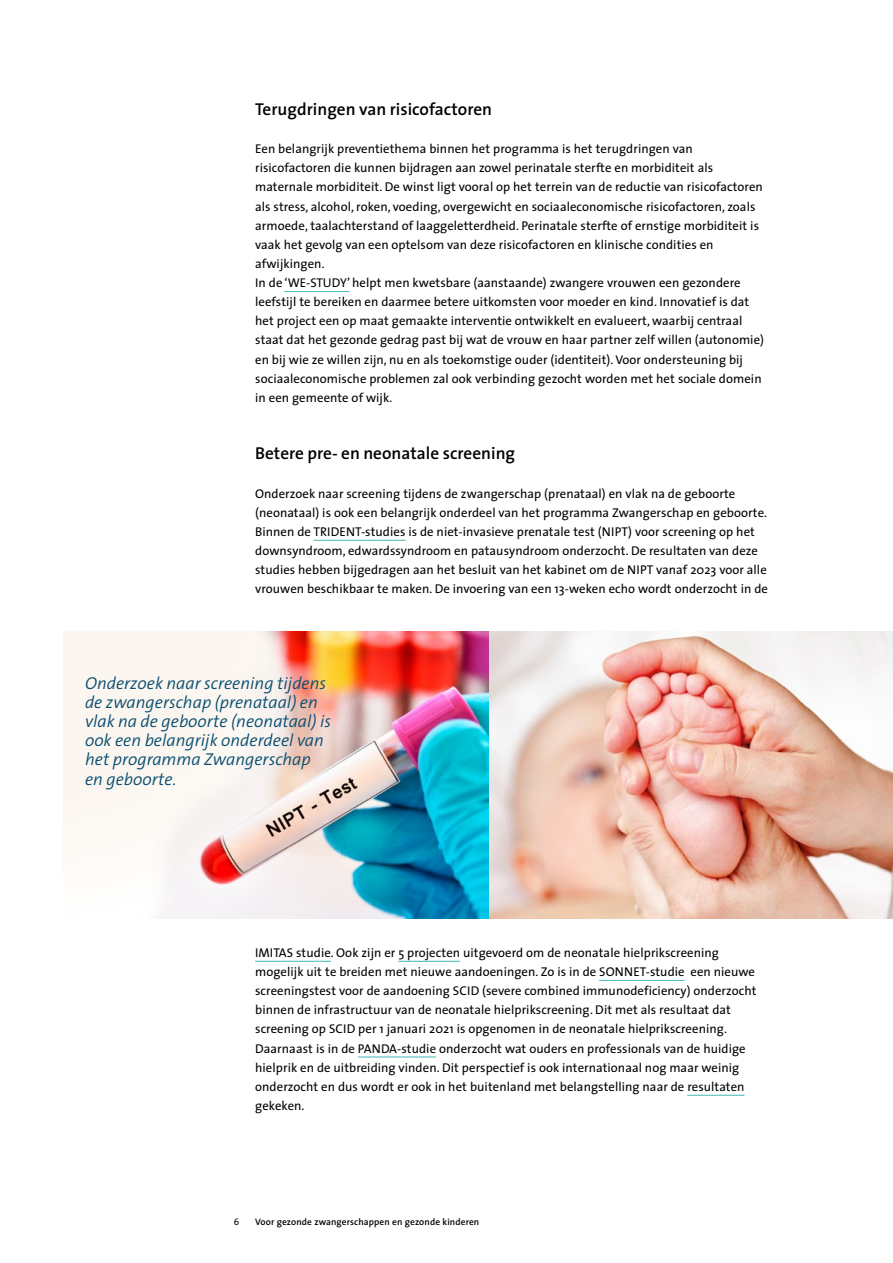
<style>
.page{position:relative;width:893px;height:1263px;background:#fff}
.page>*{position:absolute;margin:0;border:0;box-sizing:border-box;transform-origin:0 0}
.t1{font:italic 300 17.25px/19.2px "The Sans";color:#084d71}
.t2{font:600 17.25px "The Sans";color:#000}
.t3{font:12.75px/19.2px "The Sans";letter-spacing:.005em;color:#000}
.t4{font:600 9.3px "The Sans";letter-spacing:.01em;color:#000}
.t5{font:9.3px "The Sans";color:#000}
</style>
<div class="page">
<hr style="left:284px;top:291px;width:65px;height:1px;background:#59bebe">
<hr style="left:313px;top:540px;width:93px;height:1px;background:#59bebe">
<hr style="left:255px;top:961px;width:76px;height:1px;background:#59bebe">
<hr style="left:398px;top:961px;width:62px;height:1px;background:#59bebe">
<hr style="left:599px;top:980px;width:86px;height:1px;background:#59bebe">
<hr style="left:358px;top:1056px;width:78px;height:1px;background:#59bebe">
<hr style="left:687px;top:1095px;width:57px;height:1px;background:#59bebe">
<img style="left:349px;top:631px;width:140px;height:287px">
<img style="left:489px;top:631px;width:404px;height:287px">
<svg style="left:64px;top:631px;width:285px;height:287px"></svg>
<h1 class="t2" style="left:255px;top:95px;width:239px">Terugdringen van risicofactoren</h1>
<p class="t3" style="left:255px;top:139px;width:510px">Een belangrijk preventiethema binnen het programma is het terugdringen van risicofactoren die kunnen bijdragen aan zowel perinatale sterfte en morbiditeit als maternale morbiditeit. De winst ligt vooral op het terrein van de reductie van risicofactoren als stress, alcohol, roken, voeding, overgewicht en sociaaleconomische risicofactoren, zoals armoede, taalachterstand of laaggeletterdheid. Perinatale sterfte of ernstige morbiditeit is vaak het gevolg van een optelsom van deze risicofactoren en klinische condities en afwijkingen.<br>In de ‘WE-STUDY’ helpt men kwetsbare (aanstaande) zwangere vrouwen een gezondere leefstijl te bereiken en daarmee betere uitkomsten voor moeder en kind. Innovatief is dat het project een op maat gemaakte interventie ontwikkelt en evalueert, waarbij centraal staat dat het gezonde gedrag past bij wat de vrouw en haar partner zelf willen (autonomie) en bij wie ze willen zijn, nu en als toekomstige ouder (identiteit). Voor ondersteuning bij sociaaleconomische problemen zal ook verbinding gezocht worden met het sociale domein in een gemeente of wijk.</p>
<h1 class="t2" style="left:255px;top:439px;width:262px">Betere pre- en neonatale screening</h1>
<p class="t3" style="left:255px;top:483px;width:514px">Onderzoek naar screening tijdens de zwangerschap (prenataal) en vlak na de geboorte (neonataal) is ook een belangrijk onderdeel van het programma Zwangerschap en geboorte.<br>Binnen de TRIDENT-studies is de niet-invasieve prenatale test (NIPT) voor screening op het downsyndroom, edwardssyndroom en patausyndroom onderzocht. De resultaten van deze studies hebben bijgedragen aan het besluit van het kabinet om de NIPT vanaf 2023 voor alle vrouwen beschikbaar te maken. De invoering van een 13-weken echo wordt onderzocht in de</p>
<h1 class="t1" style="left:85px;top:673px;width:248px">Onderzoek naar screening tijdens de zwangerschap (prenataal) en vlak na de geboorte (neonataal) is ook een belangrijk onderdeel van het programma Zwangerschap en geboorte.</h1>
<p class="t3" style="left:255px;top:942px;width:503px">IMITAS studie. Ook zijn er 5 projecten uitgevoerd om de neonatale hielprikscreening mogelijk uit te breiden met nieuwe aandoeningen. Zo is in de SONNET-studie een nieuwe screeningstest voor de aandoening SCID (severe combined immunodeficiency) onderzocht binnen de infrastructuur van de neonatale hielprikscreening. Dit met als resultaat dat screening op SCID per 1 januari 2021 is opgenomen in de neonatale hielprikscreening.<br>Daarnaast is in de PANDA-studie onderzocht wat ouders en professionals van de huidige hielprik en de uitbreiding vinden. Dit perspectief is ook internationaal nog maar weinig onderzocht en dus wordt er ook in het buitenland met belangstelling naar de resultaten gekeken.</p>
<p class="t5" style="left:234px;top:1214px;width:7px">6</p>
<p class="t4" style="left:255px;top:1214px;width:226px">Voor gezonde zwangerschappen en gezonde kinderen</p>
</div>
